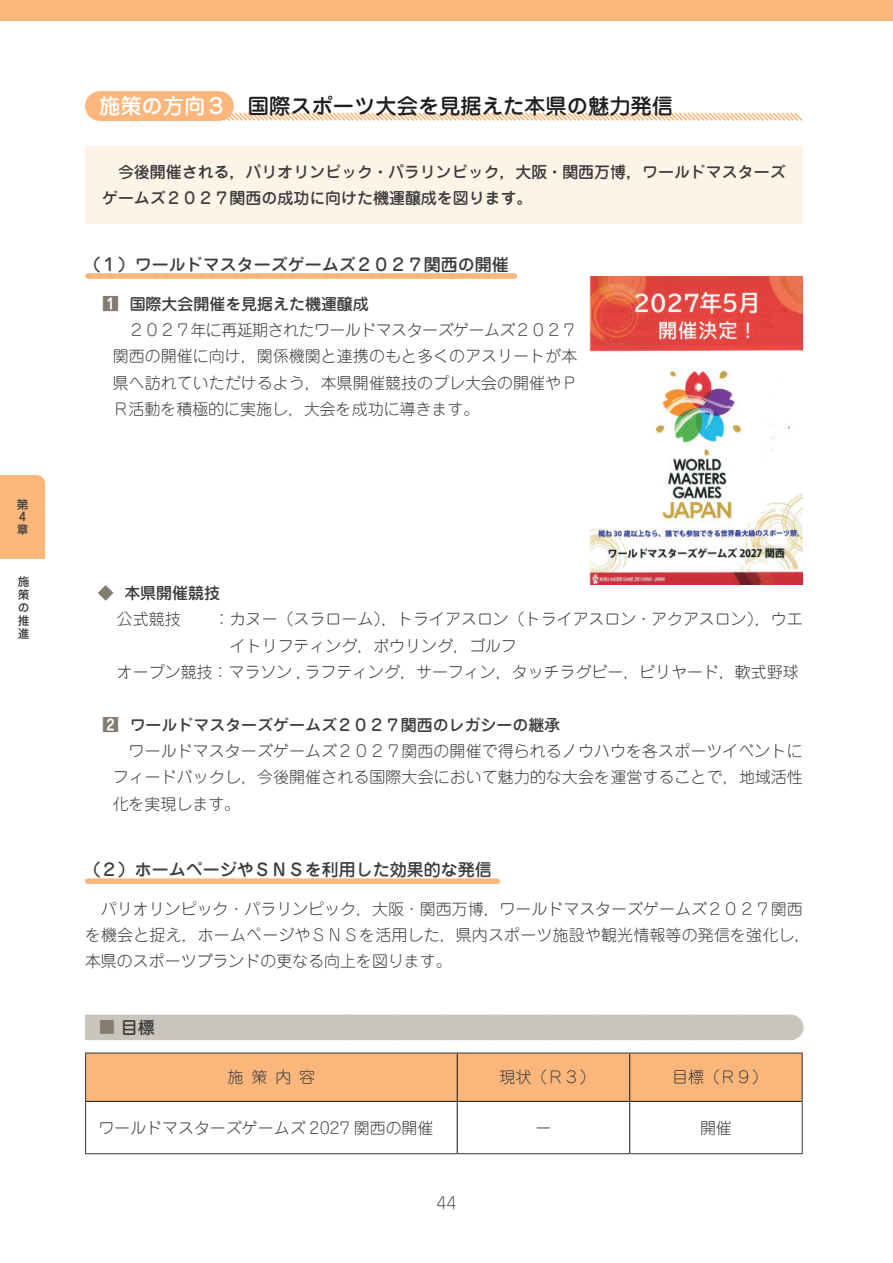
<style>
.page{position:relative;width:893px;height:1263px;background:#fff}
.page>*{position:absolute;margin:0;border:0;box-sizing:border-box;transform-origin:0 0}
.t1{font:500 21.3px "Jun 34 Pro";color:#231f20}
.t2{font:500 16.95px "Jun 34 Pro";color:#3e3e3f}
.t3{font:300 15.9px/26.2px "Jun 101 Pro";color:#3e3e3f;text-align:justify}
.t4{font:500 15.9px/26.2px "Jun 34 Pro";color:#3e3e3f}
.t5{font:500 11.7px/12.9px "Jun 34 Pro";color:#3e3e3f}
.s1{color:#fff}
.s2{font-family:"Jun 501 Pro";font-weight:700;font-size:16.95px;color:#847c70}
.s3{color:#847c70}
.s4{font-size:15.9px;color:#847c70}
</style>
<div class="page">
<div style="left:0;top:475px;width:45px;height:84px;background:#fab67b"></div>
<div style="left:0;top:0;width:893px;height:21px;background:#fab67b"></div>
<svg style="left:96px;top:91px;width:707px;height:30px"></svg>
<hr style="left:100px;top:91px;width:1px;height:30px;background:#fab67b">
<hr style="left:218px;top:91px;width:1px;height:30px;background:#fab67b">
<div style="left:85px;top:146px;width:718px;height:78px;background:#fef3e7"></div>
<div style="left:88px;top:273px;width:425px;height:6px;background:#fab67b"></div>
<svg style="left:99px;top:273px;width:415px;height:6px"></svg>
<div style="left:88px;top:878px;width:408px;height:6px;background:#fab67b"></div>
<svg style="left:99px;top:878px;width:398px;height:6px"></svg>
<div style="left:85px;top:1015px;width:705px;height:25px;background:#c9c4bc"></div>
<svg style="left:790px;top:1015px;width:1px;height:25px"></svg>
<div style="left:86px;top:1053px;width:716px;height:48px;background:#fab67b"></div>
<hr style="left:457px;top:1053px;width:1px;height:48px;background:#231f20">
<hr style="left:629px;top:1053px;width:1px;height:48px;background:#231f20">
<hr style="left:86px;top:1101px;width:371px;height:1px;background:#231f20">
<hr style="left:457px;top:1101px;width:173px;height:1px;background:#231f20">
<hr style="left:457px;top:1102px;width:1px;height:51px;background:#231f20">
<hr style="left:630px;top:1101px;width:172px;height:1px;background:#231f20">
<hr style="left:629px;top:1102px;width:1px;height:51px;background:#231f20">
<hr style="left:85px;top:1052px;width:372px;height:1px;background:#3e3e3f">
<hr style="left:85px;top:1053px;width:1px;height:48px;background:#3e3e3f">
<hr style="left:457px;top:1052px;width:173px;height:1px;background:#3e3e3f">
<hr style="left:630px;top:1052px;width:173px;height:1px;background:#3e3e3f">
<hr style="left:802px;top:1053px;width:1px;height:48px;background:#3e3e3f">
<hr style="left:85px;top:1101px;width:1px;height:52px;background:#3e3e3f">
<hr style="left:802px;top:1101px;width:1px;height:52px;background:#3e3e3f">
<hr style="left:85px;top:1153px;width:372px;height:1px;background:#3e3e3f">
<hr style="left:457px;top:1153px;width:173px;height:1px;background:#3e3e3f">
<hr style="left:630px;top:1153px;width:173px;height:1px;background:#3e3e3f">
<img style="left:590px;top:277px;width:213px;height:307px">
<p class="t5" style="left:17px;top:496px;width:13px">第<br>4章</p>
<p class="t5" style="left:18px;top:574px;width:13px;text-align:justify">施策の推進</p>
<h1 class="t1" style="left:99px;top:89px;width:576px"><span class="s1">施策の方向３</span>　国際スポーツ大会を見据えた本県の魅力発信</h1>
<p class="t4" style="left:102px;top:157px;width:685px;text-indent:16px">今後開催される，パリオリンピック・パラリンピック，大阪・関西万博，ワールドマスターズゲームズ２０２７関西の成功に向けた機運醸成を図ります。</p>
<p class="t2" style="left:84px;top:251px;width:427px">（１）ワールドマスターズゲームズ２０２７関西の開催</p>
<p class="t4" style="left:102px;top:289px;width:268px"><span class="s2">1</span> 国際大会開催を見据えた機運醸成</p>
<p class="t3" style="left:113px;top:315px;width:466px;text-indent:16px">２０２７年に再延期されたワールドマスターズゲームズ２０２７関西の開催に向け，関係機関と連携のもと多くのアスリートが本県へ訪れていただけるよう，本県開催競技のプレ大会の開催やＰＲ活動を積極的に実施し，大会を成功に導きます。</p>
<p class="t4" style="left:98px;top:578px;width:124px"><span class="s3">◆</span> 本県開催競技</p>
<p class="t3" style="left:85px;top:604px;width:97px">　 公式競技</p>
<p class="t3" style="left:214px;top:604px;width:590px">：カヌー（スラローム），トライアスロン（トライアスロン・アクアスロン），ウエ</p>
<p class="t3" style="left:230px;top:631px;width:289px">イトリフティング，ボウリング，ゴルフ</p>
<p class="t3" style="left:85px;top:657px;width:715px">　 オープン競技：マラソン , ラフティング，サーフィン，タッチラグビー，ビリヤード，軟式野球</p>
<p class="t4" style="left:102px;top:710px;width:460px"><span class="s2">2</span> ワールドマスターズゲームズ２０２７関西のレガシーの継承</p>
<p class="t3" style="left:113px;top:736px;width:692px;text-indent:16px">ワールドマスターズゲームズ２０２７関西の開催で得られるノウハウを各スポーツイベントにフィードバックし，今後開催される国際大会において魅力的な大会を運営することで，地域活性化を実現します。</p>
<p class="t2" style="left:84px;top:856px;width:410px">（２）ホームページやＳＮＳを利用した効果的な発信</p>
<p class="t3" style="left:85px;top:894px;width:727px;text-align:left;text-indent:16px">パリオリンピック・パラリンピック，大阪・関西万博，ワールドマスターズゲームズ２０２７関西を機会と捉え，ホームページやＳＮＳを活用した，県内スポーツ施設や観光情報等の発信を強化し，本県のスポーツブランドの更なる向上を図ります。</p>
<p class="t2" style="left:99px;top:1014px;width:57px"><span class="s4">■</span> 目標</p>
<p class="t3" style="left:228px;top:1062px;width:89px">施策内容</p>
<p class="t3" style="left:500px;top:1062px;width:97px">現状（Ｒ３）</p>
<p class="t3" style="left:672px;top:1062px;width:97px">目標（Ｒ９）</p>
<p class="t3" style="left:98px;top:1112px;width:337px">ワールドマスターズゲームズ 2027 関西の開催</p>
<p class="t3" style="left:535px;top:1112px;width:17px">ー</p>
<p class="t3" style="left:700px;top:1112px;width:33px">開催</p>
<p class="t3" style="left:436px;top:1188px;width:22px">44</p>
</div>
